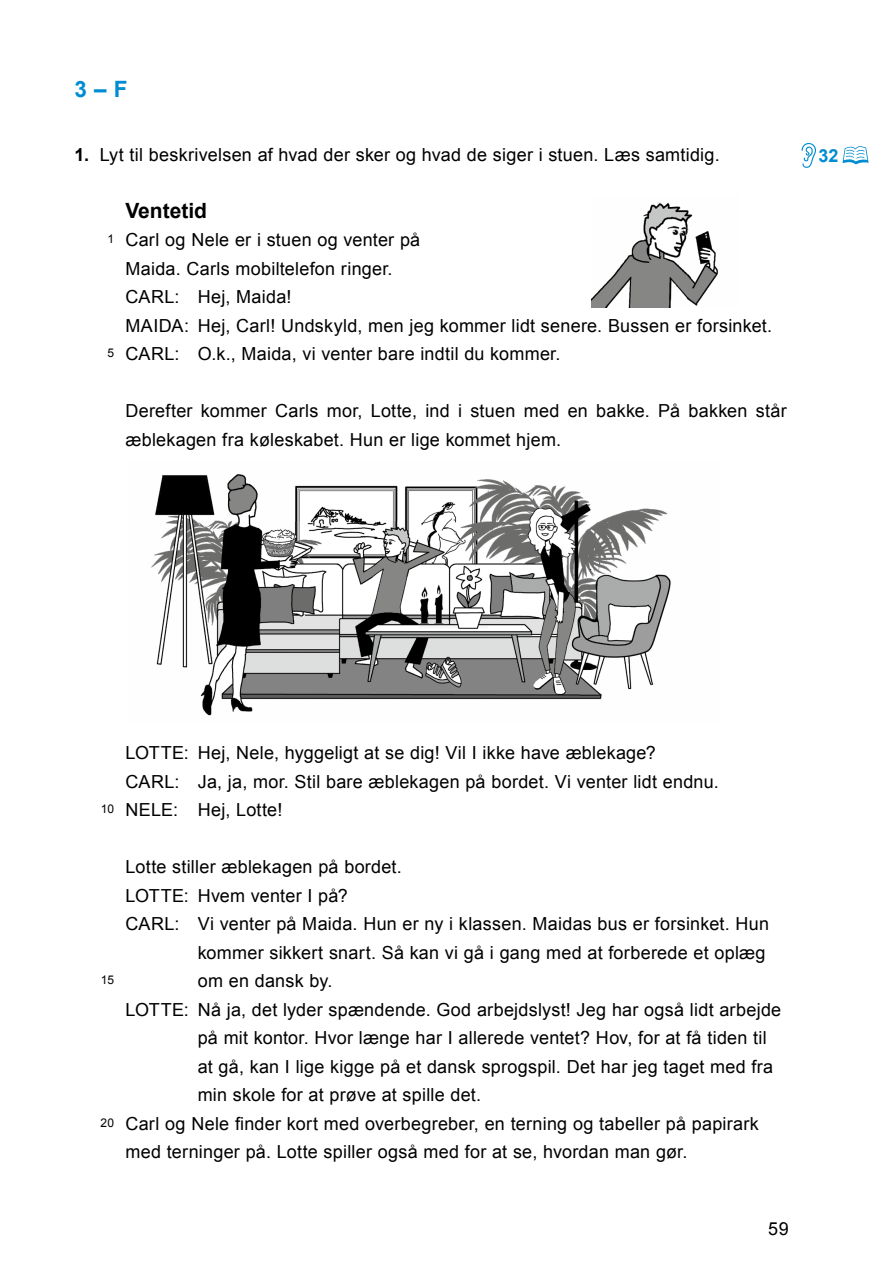
<style>
.page{position:relative;width:893px;height:1263px;background:#fff}
.page>*{position:absolute;margin:0;border:0;box-sizing:border-box;transform-origin:0 0}
.H2_ohne_Unterlegung{font:700 22.5px "Arial";color:#008cd2}
.t1{font:700 21px "Arial";color:#000}
.Fließtext{font:18px/28.5px "Arial";letter-spacing:.015em;color:#000}
.t2{font:700 18px "Arial";color:#008cd2}
.t3{font:12px "Arial";color:#000}
.s1{font-weight:700}
</style>
<div class="page">
<img style="left:591px;top:202px;width:127px;height:105px">
<img style="left:151px;top:474px;width:520px;height:242px">
<svg style="left:801px;top:143px;width:15px;height:25px"></svg>
<svg style="left:842px;top:146px;width:27px;height:18px"></svg>
<h2 class="H2_ohne_Unterlegung" style="left:74px;top:74px;width:55px">3 – F</h2>
<p class="Fließtext" style="left:74px;top:140px;width:647px"><span class="s1">1.</span> Lyt til beskrivelsen af hvad der sker og hvad de siger i stuen. Læs samtidig.</p>
<p class="t1" style="left:125px;top:197px;width:83px">Ventetid</p>
<p class="Fließtext" style="left:125px;top:226px;width:296px">Carl og Nele er i stuen og venter på</p>
<p class="Fließtext" style="left:125px;top:254px;width:269px">Maida. Carls mobiltelefon ringer.</p>
<p class="Fließtext" style="left:125px;top:283px;width:168px">CARL: Hej, Maida!</p>
<p class="Fließtext" style="left:125px;top:311px;width:648px">MAIDA: Hej, Carl! Undskyld, men jeg kommer lidt senere. Bussen er forsinket.</p>
<p class="Fließtext" style="left:125px;top:340px;width:436px">CARL: O.k., Maida, vi venter bare indtil du kommer.</p>
<p class="t3" style="left:107px;top:231px;width:8px">1</p>
<p class="t3" style="left:107px;top:345px;width:8px">5</p>
<p class="Fließtext" style="left:125px;top:397px;width:663px">Derefter kommer Carls mor, Lotte, ind i stuen med en bakke. På bakken står æblekagen fra køleskabet. Hun er lige kommet hjem.</p>
<p class="t2" style="left:818px;top:144px;width:22px">32</p>
<p class="t3" style="left:101px;top:801px;width:15px">10</p>
<p class="t3" style="left:101px;top:972px;width:15px">15</p>
<p class="t3" style="left:100px;top:1115px;width:15px">20</p>
<p class="Fließtext" style="left:125px;top:739px;width:532px">LOTTE: Hej, Nele, hyggeligt at se dig! Vil I ikke have æblekage?</p>
<p class="Fließtext" style="left:125px;top:767px;width:595px">CARL: Ja, ja, mor. Stil bare æblekagen på bordet. Vi venter lidt endnu.</p>
<p class="Fließtext" style="left:125px;top:796px;width:158px">NELE: Hej, Lotte!</p>
<p class="Fließtext" style="left:125px;top:853px;width:278px">Lotte stiller æblekagen på bordet.</p>
<p class="Fließtext" style="left:125px;top:881px;width:224px">LOTTE: Hvem venter I på?</p>
<p class="Fließtext" style="left:198px;top:910px;width:573px;text-indent:-72px">CARL: Vi venter på Maida. Hun er ny i klassen. Maidas bus er forsinket. Hun kommer sikkert snart. Så kan vi gå i gang med at forberede et oplæg om en dansk by.</p>
<p class="Fließtext" style="left:198px;top:995px;width:585px;text-indent:-72px">LOTTE: Nå ja, det lyder spændende. God arbejdslyst! Jeg har også lidt arbejde på mit kontor. Hvor længe har I allerede ventet? Hov, for at få tiden til at gå, kan I lige kigge på et dansk sprogspil. Det har jeg taget med fra min skole for at prøve at spille det.</p>
<p class="Fließtext" style="left:125px;top:1109px;width:635px">Carl og Nele finder kort med overbegreber, en terning og tabeller på papirark med terninger på. Lotte spiller også med for at se, hvordan man gør.</p>
<p class="Fließtext" style="left:768px;top:1214px;width:22px">59</p>
</div>
